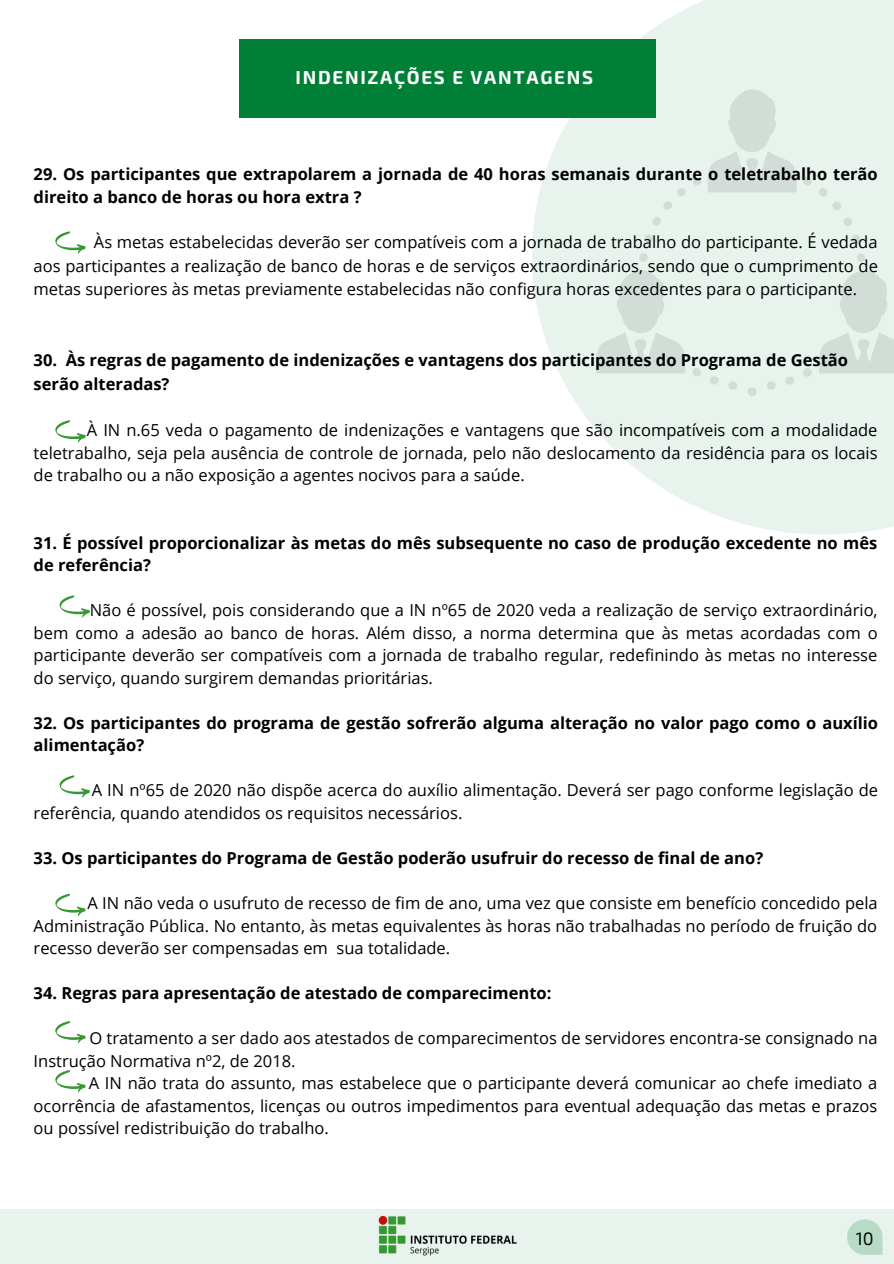
<style>
.page{position:relative;width:894px;height:1264px;background:#fff}
.page>*{position:absolute;margin:0;border:0;box-sizing:border-box;transform-origin:0 0}
.t1{font:700 18.75px "Exo 2";letter-spacing:.09em;color:#fff}
.t2{font:18px "Exo 2";color:#000}
.t3{font:16.5px/22.5px "Open Sans";color:#000;text-align:justify}
.t4{font:700 16.5px/22.5px "Open Sans";color:#000}
</style>
<div class="page">
<svg style="left:532px;top:0;width:361px;height:534px;background:#e8f2ec"></svg>
<div style="left:239px;top:40px;width:417px;height:77px;background:#008037"></div>
<svg style="left:55px;top:231px;width:31px;height:23px"></svg>
<svg style="left:59px;top:595px;width:31px;height:22px"></svg>
<svg style="left:55px;top:893px;width:31px;height:23px"></svg>
<svg style="left:55px;top:420px;width:31px;height:22px"></svg>
<svg style="left:59px;top:775px;width:31px;height:22px"></svg>
<div style="left:0;top:1209px;width:893px;height:54px;background:#e7f3ec"></div>
<img style="left:378px;top:1215px;width:139px;height:40px">
<svg style="left:55px;top:1021px;width:31px;height:22px"></svg>
<svg style="left:55px;top:1070px;width:31px;height:22px"></svg>
<p class="t1" style="left:295px;top:65px;width:299px">INDENIZAÇÕES E VANTAGENS</p>
<p class="t4" style="left:34px;top:163px;width:845px">29. Os participantes que extrapolarem a jornada de 40 horas semanais durante o teletrabalho terão direito a banco de horas ou hora extra ?</p>
<p class="t3" style="left:34px;top:230px;width:845px;line-height:23.7px;text-indent:60px">Às metas estabelecidas deverão ser compatíveis com a jornada de trabalho do participante. É vedada aos participantes a realização de banco de horas e de serviços extraordinários, sendo que o cumprimento de metas superiores às metas previamente estabelecidas não configura horas excedentes para o participante.</p>
<p class="t4" style="left:34px;top:348px;width:815px;line-height:23.7px">30. Às regras de pagamento de indenizações e vantagens dos participantes do Programa de Gestão serão alteradas?</p>
<p class="t3" style="left:34px;top:418px;width:845px;text-indent:53px">À IN n.65 veda o pagamento de indenizações e vantagens que são incompatíveis com a modalidade teletrabalho, seja pela ausência de controle de jornada, pelo não deslocamento da residência para os locais de trabalho ou a não exposição a agentes nocivos para a saúde.</p>
<p class="t4" style="left:34px;top:531px;width:845px">31. É possível proporcionalizar às metas do mês subsequente no caso de produção excedente no mês de referência?</p>
<p class="t3" style="left:34px;top:598px;width:845px;text-indent:56px">Não é possível, pois considerando que a IN nº65 de 2020 veda a realização de serviço extraordinário, bem como a adesão ao banco de horas. Além disso, a norma determina que às metas acordadas com o participante deverão ser compatíveis com a jornada de trabalho regular, redefinindo às metas no interesse do serviço, quando surgirem demandas prioritárias.</p>
<p class="t4" style="left:34px;top:711px;width:845px">32. Os participantes do programa de gestão sofrerão alguma alteração no valor pago como o auxílio alimentação?</p>
<p class="t3" style="left:34px;top:778px;width:845px;text-indent:58px">A IN nº65 de 2020 não dispõe acerca do auxílio alimentação. Deverá ser pago conforme legislação de referência, quando atendidos os requisitos necessários.</p>
<p class="t4" style="left:34px;top:846px;width:731px">33. Os participantes do Programa de Gestão poderão usufruir do recesso de final de ano?</p>
<p class="t3" style="left:34px;top:891px;width:845px;text-indent:54px">A IN não veda o usufruto de recesso de fim de ano, uma vez que consiste em benefício concedido pela Administração Pública. No entanto, às metas equivalentes às horas não trabalhadas no período de fruição do recesso deverão ser compensadas em sua totalidade.</p>
<p class="t4" style="left:34px;top:981px;width:519px">34. Regras para apresentação de atestado de comparecimento:</p>
<p class="t3" style="left:34px;top:1026px;width:845px;text-indent:56px">O tratamento a ser dado aos atestados de comparecimentos de servidores encontra-se consignado na<br>Instrução Normativa nº2, de 2018.</p>
<p class="t3" style="left:34px;top:1071px;width:845px;text-indent:55px">A IN não trata do assunto, mas estabelece que o participante deverá comunicar ao chefe imediato a ocorrência de afastamentos, licenças ou outros impedimentos para eventual adequação das metas e prazos ou possível redistribuição do trabalho.</p>
<p class="t2" style="left:855px;top:1227px;width:20px">10</p>
</div>
